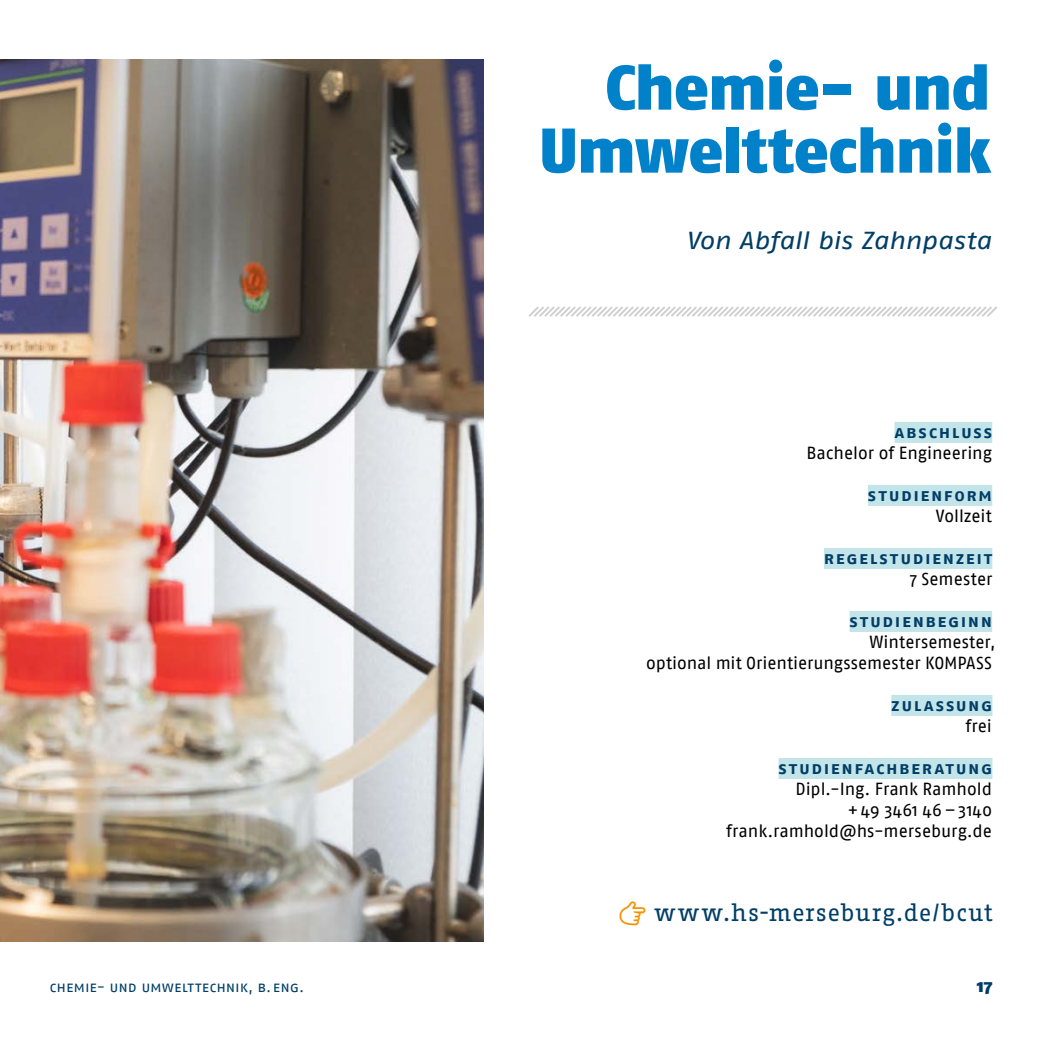
<style>
.page{position:relative;width:1042px;height:1042px;background:#fff}
.page>*{position:absolute;margin:0;border:0;box-sizing:border-box;transform-origin:0 0}
.t1{font:900 63px/63px "Fago Pro";letter-spacing:-.015em;color:#0081c9;text-align:right}
.t2{font:24.5px "Fago Corr Serif Pro";letter-spacing:.025em;color:#003e66}
.t3{font:italic 24.5px "Fago Pro Extd";letter-spacing:-.01em;color:#003e66}
.t4{font:17.5px/21px "Fago Pro";letter-spacing:-.005em;color:#000;text-align:right}
.t5{font:700 17.5px "Fago Pro";letter-spacing:.095em;color:#003e66}
.t6{font:900 17.5px "Fago Pro";color:#003e66}
.t7{font:14.88px "Fago Pro";color:#003e66}
</style>
<div class="page">
<img style="left:0;top:60px;width:484px;height:882px">
<div style="left:894px;top:422px;width:98px;height:21px;background:#c3e4e9"></div>
<div style="left:868px;top:485px;width:124px;height:21px;background:#c3e4e9"></div>
<div style="left:824px;top:548px;width:168px;height:21px;background:#c3e4e9"></div>
<div style="left:849px;top:611px;width:143px;height:21px;background:#c3e4e9"></div>
<div style="left:891px;top:695px;width:101px;height:21px;background:#c3e4e9"></div>
<div style="left:778px;top:758px;width:214px;height:21px;background:#c3e4e9"></div>
<svg style="left:528px;top:306px;width:469px;height:11px"></svg>
<h1 class="t1" style="left:539px;top:56px;width:454px">Chemie- und<br>Umwelttechnik</h1>
<h2 class="t3" style="left:687px;top:225px;width:306px">Von Abfall bis Zahnpasta</h2>
<p class="t5" style="left:894px;top:421px;width:12px">Abs</p>
<p class="t5" style="left:928px;top:421px;width:55px">chluss</p>
<p class="t4" style="left:806px;top:442px;width:187px">Bachelor of Engineering</p>
<p class="t5" style="left:868px;top:484px;width:126px">Studienform</p>
<p class="t4" style="left:936px;top:505px;width:57px">Vollzeit</p>
<p class="t5" style="left:824px;top:547px;width:170px">Regelstudienzeit</p>
<p class="t4" style="left:910px;top:568px;width:84px">7 Semester</p>
<p class="t5" style="left:849px;top:610px;width:144px">Studienbeginn</p>
<p class="t4" style="left:646px;top:631px;width:351px">Wintersemester,<br>optional mit Orientierungssemester KOMPASS</p>
<p class="t5" style="left:891px;top:694px;width:103px">Zulassung</p>
<p class="t4" style="left:965px;top:715px;width:28px">frei</p>
<p class="t5" style="left:778px;top:757px;width:98px">STUDIENFACH</p>
<p class="t5" style="left:899px;top:757px;width:25px">BERATUNG</p>
<p class="t4" style="left:726px;top:778px;width:268px">Dipl.-Ing. Frank Ramhold<br>+49 3461 46–3140 frank.ramhold@hs-merseburg.de</p>
<h2 class="t2" style="left:654px;top:898px;width:341px">www.hs-merseburg.de/bcut</h2>
<p class="t7" style="left:50px;top:978px;width:256px">Chemie- und U mwelttechnik, B. Eng.</p>
<p class="t6" style="left:977px;top:976px;width:17px">17</p>
</div>
